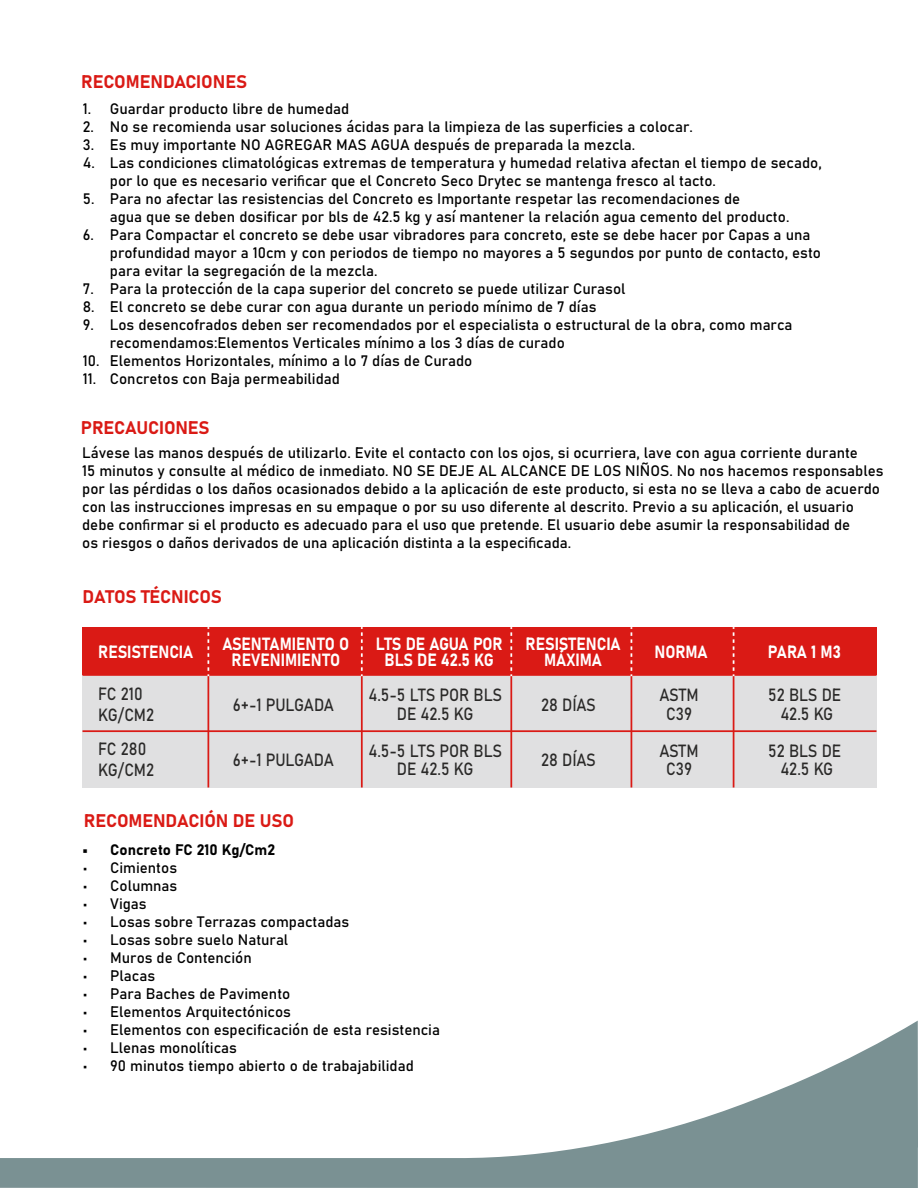
<style>
.page{position:relative;width:918px;height:1188px;background:#fff}
.page>*{position:absolute;margin:0;border:0;box-sizing:border-box;transform-origin:0 0}
.t1{font:18px "Bahnschrift";letter-spacing:-.01em;color:#da1a15}
.t2{font:17.4px/18.5px "Bahnschrift";letter-spacing:-.01em;color:#2a2928;text-align:center;scale:.9 1}
.t3{font:17.4px/16px "Bahnschrift";color:#fff;text-align:center;scale:.9 1}
.t4{font:15px/18px "Bahnschrift";color:#000}
.s1{font-family:"Myriad Pro"}
</style>
<div class="page">
<svg style="left:0;top:1021px;width:918px;height:167px"></svg>
<div style="left:83px;top:627px;width:794px;height:48px;background:#da1a15"></div>
<div style="left:83px;top:675px;width:794px;height:113px;background:#e0e0e1"></div>
<hr style="left:207px;top:676px;width:2px;height:112px;background:#da1a15">
<hr style="left:361px;top:676px;width:2px;height:112px;background:#da1a15">
<hr style="left:510px;top:676px;width:2px;height:112px;background:#da1a15">
<hr style="left:631px;top:676px;width:1px;height:112px;background:#da1a15">
<hr style="left:733px;top:676px;width:1px;height:112px;background:#da1a15">
<hr style="left:83px;top:674px;width:794px;height:2px;background:#da1a15">
<hr style="left:83px;top:730px;width:794px;height:2px;background:#da1a15">
<svg style="left:207px;top:627px;width:2px;height:49px"></svg>
<svg style="left:361px;top:627px;width:2px;height:49px"></svg>
<svg style="left:510px;top:627px;width:2px;height:49px"></svg>
<svg style="left:631px;top:627px;width:1px;height:49px"></svg>
<svg style="left:733px;top:627px;width:1px;height:49px"></svg>
<p class="t1" style="left:81px;top:68px;width:168px">RECOMENDACIONES</p>
<p class="t4" style="left:83px;top:99px;width:268px">1. Guardar producto libre de humedad</p>
<p class="t4" style="left:83px;top:117px;width:612px">2. No se recomienda usar soluciones ácidas para la limpieza de las superficies a colocar.</p>
<p class="t4" style="left:83px;top:135px;width:554px">3. Es muy importante NO AGREGAR MAS AGUA después de preparada la mezcla.</p>
<p class="t4" style="left:110px;top:153px;width:713px;text-indent:-27px">4. Las condiciones climatológicas extremas de temperatura y humedad relativa afectan el tiempo de secado, por lo que es necesario veri<span class="s1">fi</span>car que el Concreto Seco Drytec se mantenga fresco al tacto.</p>
<p class="t4" style="left:110px;top:189px;width:681px;text-indent:-27px">5. Para no afectar las resistencias del Concreto es Importante respetar las recomendaciones de<br>agua que se deben dosificar por bls de 42.5 kg y así mantener la relación agua cemento del producto.</p>
<p class="t4" style="left:110px;top:225px;width:713px;text-indent:-27px">6. Para Compactar el concreto se debe usar vibradores para concreto, este se debe hacer por Capas a una profundidad mayor a 10cm y con periodos de tiempo no mayores a 5 segundos por punto de contacto, esto para evitar la segregación de la mezcla.</p>
<p class="t4" style="left:83px;top:279px;width:544px">7. Para la protección de la capa superior del concreto se puede utilizar Curasol</p>
<p class="t4" style="left:83px;top:297px;width:515px">8. El concreto se debe curar con agua durante un periodo mínimo de 7 días</p>
<p class="t4" style="left:110px;top:315px;width:684px;text-indent:-27px">9. Los desencofrados deben ser recomendados por el especialista o estructural de la obra, como marca recomendamos:Elementos Verticales mínimo a los 3 días de curado</p>
<p class="t4" style="left:83px;top:351px;width:391px">10. Elementos Horizontales, mínimo a lo 7 días de Curado</p>
<p class="t4" style="left:83px;top:369px;width:259px">11. Concretos con Baja permeabilidad</p>
<p class="t1" style="left:81px;top:414px;width:130px">PRECAUCIONES</p>
<p class="t4" style="left:82px;top:443px;width:803px">Lávese las manos después de utilizarlo. Evite el contacto con los ojos, si ocurriera, lave con agua corriente durante<br>15 minutos y consulte al médico de inmediato. NO SE DEJE AL ALCANCE DE LOS NIÑOS. No nos hacemos responsables por las pérdidas o los daños ocasionados debido a la aplicación de este producto, si esta no se lleva a cabo de acuerdo con las instrucciones impresas en su empaque o por su uso diferente al descrito. Previo a su aplicación, el usuario debe con<span class="s1">fi</span>rmar si el producto es adecuado para el uso que pretende. El usuario debe asumir la responsabilidad de<br>os riesgos o daños derivados de una aplicación distinta a la especi<span class="s1">fi</span>cada.</p>
<p class="t1" style="left:82px;top:583px;width:141px">DATOS TÉCNICOS</p>
<p class="t3" style="left:98px;top:643px;width:107px">RESISTENCIA</p>
<p class="t3" style="left:223px;top:635px;width:142px">ASENTAMIENTO O<br>REVENIMIENTO</p>
<p class="t3" style="left:376px;top:635px;width:143px">LTS DE AGUA POR<br>BLS DE 42.5 KG</p>
<p class="t3" style="left:526px;top:635px;width:107px">RESISTENCIA<br>MÁXIMA</p>
<p class="t3" style="left:654px;top:643px;width:61px">NORMA</p>
<p class="t3" style="left:768px;top:643px;width:83px">PARA 1 M3</p>
<p class="t2" style="left:98px;top:682px;width:64px;line-height:21px;text-align:left">FC 210<br>KG/CM2</p>
<p class="t2" style="left:233px;top:694px;width:114px">6+-1 PULGADA</p>
<p class="t2" style="left:368px;top:685px;width:150px">4.5-5 LTS POR BLS<br>DE 42.5 KG</p>
<p class="t2" style="left:541px;top:695px;width:62px">28 DÍAS</p>
<p class="t2" style="left:659px;top:685px;width:45px">ASTM<br>C39</p>
<p class="t2" style="left:768px;top:685px;width:83px">52 BLS DE<br>42.5 KG</p>
<p class="t2" style="left:768px;top:740px;width:83px">52 BLS DE<br>42.5 KG</p>
<p class="t2" style="left:98px;top:738px;width:64px;line-height:21px;text-align:left">FC 280<br>KG/CM2</p>
<p class="t2" style="left:368px;top:740px;width:150px">4.5-5 LTS POR BLS<br>DE 42.5 KG</p>
<p class="t2" style="left:659px;top:740px;width:45px">ASTM<br>C39</p>
<p class="t2" style="left:541px;top:750px;width:62px">28 DÍAS</p>
<p class="t2" style="left:233px;top:749px;width:114px">6+-1 PULGADA</p>
<p class="t1" style="left:84px;top:807px;width:212px">RECOMENDACIÓN DE USO</p>
<p class="t4" style="left:83px;top:839px;width:193px">• Concreto FC 210 Kg/Cm2</p>
<p class="t4" style="left:83px;top:857px;width:95px">• Cimientos</p>
<p class="t4" style="left:83px;top:875px;width:96px">• Columnas</p>
<p class="t4" style="left:83px;top:893px;width:65px">• Vigas</p>
<p class="t4" style="left:83px;top:911px;width:268px">• Losas sobre Terrazas compactadas</p>
<p class="t4" style="left:83px;top:929px;width:207px">• Losas sobre suelo Natural</p>
<p class="t4" style="left:83px;top:947px;width:170px">• Muros de Contención</p>
<p class="t4" style="left:83px;top:965px;width:73px">• Placas</p>
<p class="t4" style="left:83px;top:983px;width:209px">• Para Baches de Pavimento</p>
<p class="t4" style="left:83px;top:1001px;width:209px">• Elementos Arquitectónicos</p>
<p class="t4" style="left:83px;top:1019px;width:358px">• Elementos con especificación de esta resistencia</p>
<p class="t4" style="left:83px;top:1037px;width:155px">• Llenas monolíticas</p>
<p class="t4" style="left:83px;top:1055px;width:332px">• 90 minutos tiempo abierto o de trabajabilidad</p>
</div>
